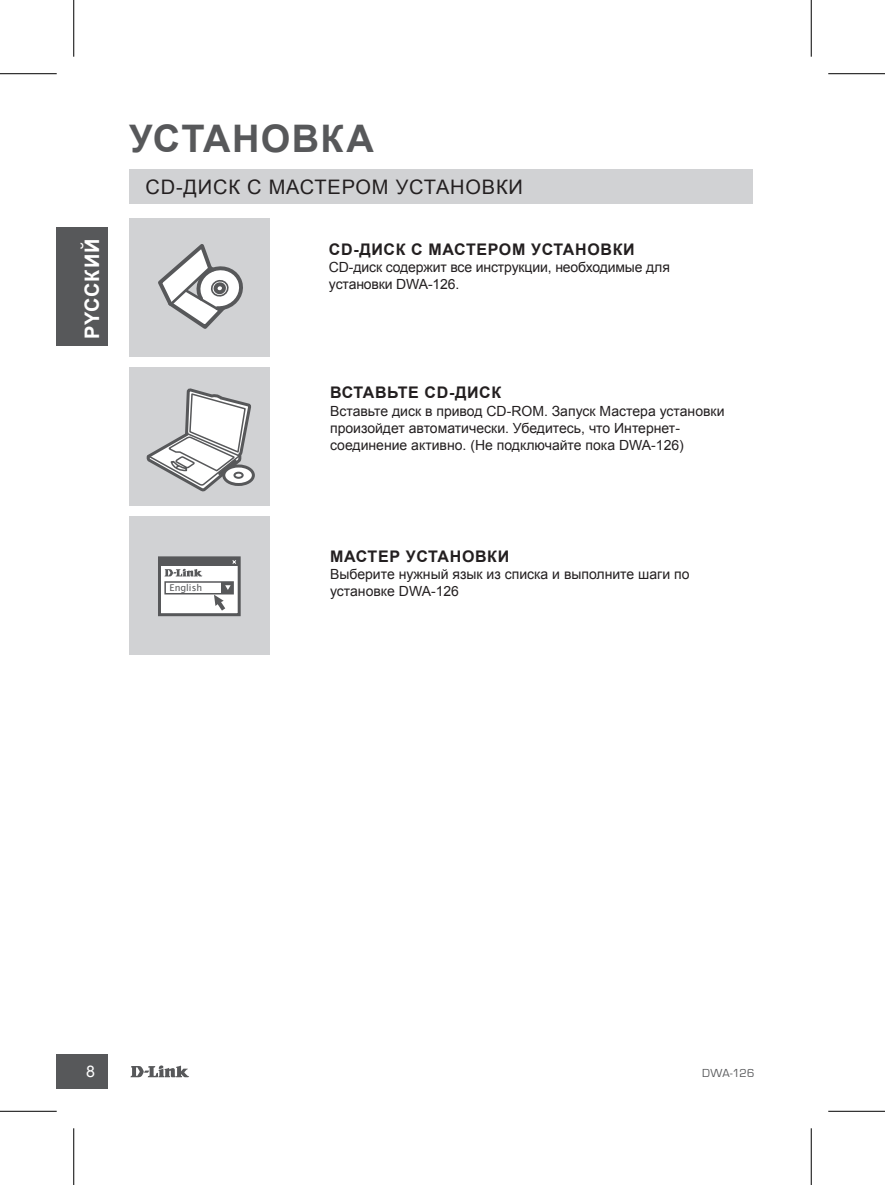
<style>
.page{position:relative;width:885px;height:1185px;background:#fff}
.page>*{position:absolute;margin:0;border:0;box-sizing:border-box;transform-origin:0 0}
.t1{font:700 38px "Arial";letter-spacing:.03em;color:#57585a}
.t2{font:20px "Arial";color:#231f20}
.t3{font:700 20px "Arial";letter-spacing:.035em;color:#fff}
.t4{font:700 16px "Arial";letter-spacing:.04em;color:#231f20}
.t5{font:16px "Arial";color:#fff}
.t6{font:14px/16.8px "Arial";color:#231f20}
.t7{font:12px "Eurostile";letter-spacing:.005em;color:#57585a}
.t8{font:9.4px "Lucida Sans";color:#57585a}
</style>
<div class="page">
<svg style="left:130px;top:1065px;width:59px;height:12px"></svg>
<div style="left:57px;top:1055px;width:51px;height:34px;background:#57585a"></div>
<div style="left:57px;top:227px;width:51px;height:119px;background:#57585a"></div>
<div style="left:130px;top:169px;width:623px;height:34px;background:#d1d2d4"></div>
<div style="left:130px;top:367px;width:140px;height:138px;background:#d1d2d4"></div>
<div style="left:130px;top:516px;width:140px;height:138px;background:#d1d2d4"></div>
<div style="left:130px;top:218px;width:140px;height:138px;background:#d1d2d4"></div>
<svg style="left:158px;top:244px;width:85px;height:85px"></svg>
<div style="left:222px;top:464px;width:33px;height:22px;border:3px solid #57585a;border-radius:50%"></div>
<div style="left:158px;top:556px;width:83px;height:60px;background:#fff;border:3px solid #57585a"></div>
<div style="left:164px;top:581px;width:70px;height:13px;border:2px solid #57585a"></div>
<div style="left:222px;top:582px;width:11px;height:11px;background:#57585a"></div>
<svg style="left:213px;top:585px;width:17px;height:30px"></svg>
<svg style="left:146px;top:388px;width:106px;height:191px"></svg>
<hr style="left:0;top:73px;width:57px;height:1px;background:#000">
<hr style="left:828px;top:73px;width:56px;height:1px;background:#000">
<hr style="left:0;top:1111px;width:57px;height:1px;background:#000">
<hr style="left:828px;top:1111px;width:56px;height:1px;background:#000">
<hr style="left:73px;top:0;width:1px;height:57px;background:#000">
<hr style="left:73px;top:1128px;width:1px;height:57px;background:#000">
<hr style="left:810px;top:0;width:1px;height:57px;background:#000">
<hr style="left:810px;top:1128px;width:1px;height:57px;background:#000">
<h2 class="t3" style="left:79px;top:339px;width:102px;rotate:-90deg">PYCCКИЙ</h2>
<h1 class="t1" style="left:129px;top:113px;width:246px">УСТАНОВКА</h1>
<h2 class="t2" style="left:146px;top:174px;width:155px">CD-ДИСК С МАСТЕ</h2>
<h2 class="t2" style="left:342px;top:174px;width:69px">РОМ УСТАНОВК</h2>
<h2 class="t2" style="left:508px;top:174px;width:16px">И</h2>
<p class="t4" style="left:329px;top:239px;width:43px">СD-диск</p>
<p class="t4" style="left:411px;top:239px;width:44px">с Масте</p>
<p class="t4" style="left:488px;top:239px;width:56px">ром установки</p>
<p class="t6" style="left:329px;top:259px;width:342px">CD-диск содержит все инструкции, необходимые для установки DWA-126.</p>
<p class="t4" style="left:330px;top:382px;width:172px">ВСТАВЬТЕ CD-ДИСК</p>
<p class="t6" style="left:330px;top:403px;width:396px">Вставьте диск в привод CD-ROM . Запуск Мастера установки произойдет автоматически. Убедитесь, что Интернет&shy;соединение активно. (Не подключайте пока DWA-126)</p>
<p class="t8" style="left:170px;top:582px;width:34px">English</p>
<p class="t4" style="left:330px;top:545px;width:181px">МАСТЕР УСТАНОВКИ</p>
<p class="t6" style="left:330px;top:566px;width:361px">Выберите нужный язык из списка и выполните шаги по установке DWA-126</p>
<p class="t5" style="left:86px;top:1061px;width:10px">8</p>
<p class="t7" style="left:702px;top:1067px;width:54px">DWA-126</p>
</div>
